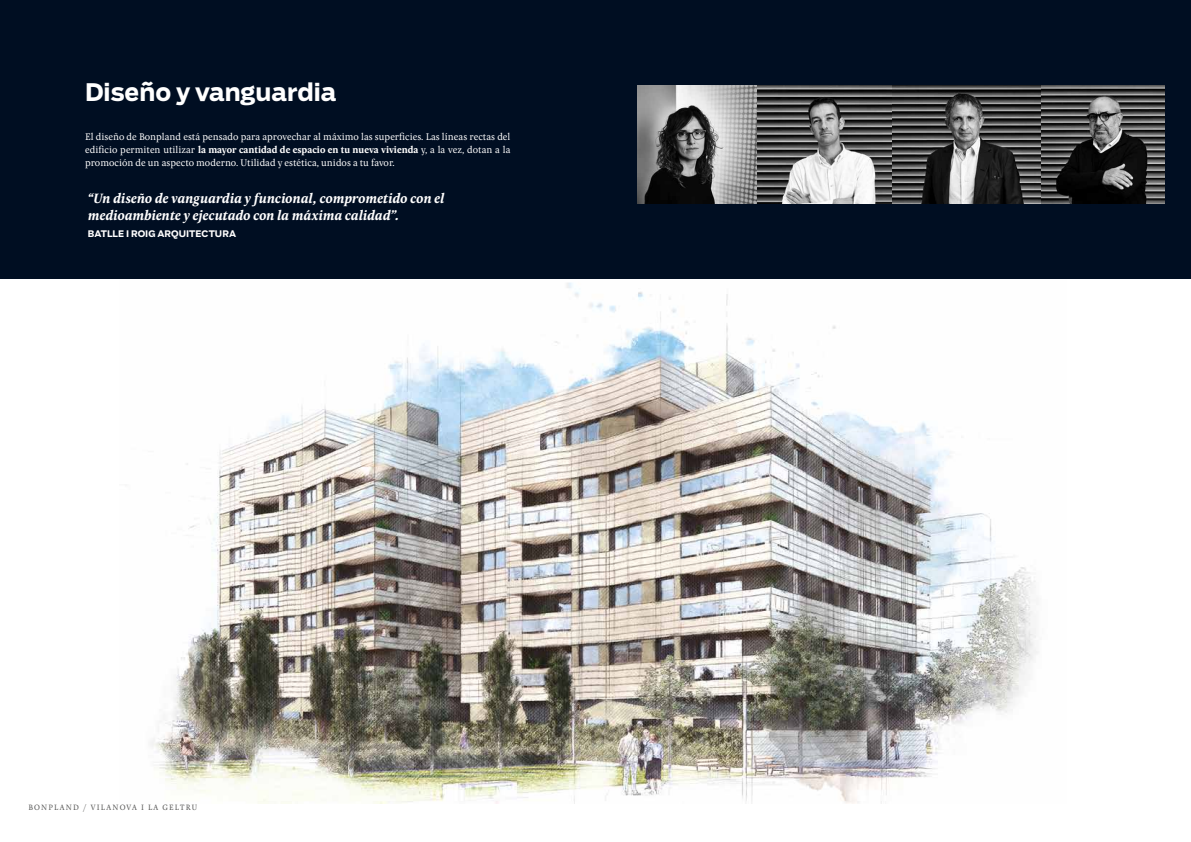
<style>
.page{position:relative;width:1191px;height:842px;background:#fff}
.page>*{position:absolute;margin:0;border:0;box-sizing:border-box;transform-origin:0 0}
.t1{font:700 24px "Salvo Sans";color:#fff}
.t2{font:italic 700 14px/17px "Pona";letter-spacing:-.005em;color:#fff}
.t3{font:10px/13px "Pona";color:#fff;text-align:justify}
.t4{font:700 9px "Salvo Sans";color:#fff}
.t5{font:8px "Pona";letter-spacing:.15em;color:#575756}
.s1{font-weight:700}
</style>
<div class="page">
<img style="left:120px;top:278px;width:946px;height:526px">
<div style="left:0;top:0;width:1191px;height:278px;background:#000e22"></div>
<img style="left:637px;top:85px;width:527px;height:119px">
<h1 class="t1" style="left:85px;top:75px;width:253px">Diseño y vanguardia</h1>
<p class="t3" style="left:85px;top:130px;width:427px">El diseño de Bonpland está pensado para aprovechar al máximo las superficies. Las líneas rectas del edificio permiten utilizar <span class="s1">la mayor cantidad de espacio en tu nueva vivienda</span> y, a la vez, dotan a la promoción de un aspecto moderno. Utilidad y estética, unidos a tu favor.</p>
<h2 class="t2" style="left:88px;top:190px;width:358px">“Un diseño de vanguardia y funcional, comprometido con el medioambiente y ejecutado con la máxima calidad”.</h2>
<p class="t4" style="left:88px;top:228px;width:150px">BATLLE I ROIG ARQUITECTURA</p>
<p class="t5" style="left:28px;top:802px;width:170px">BONPLAND / VILANOVA I LA GELTRÚ</p>
</div>
